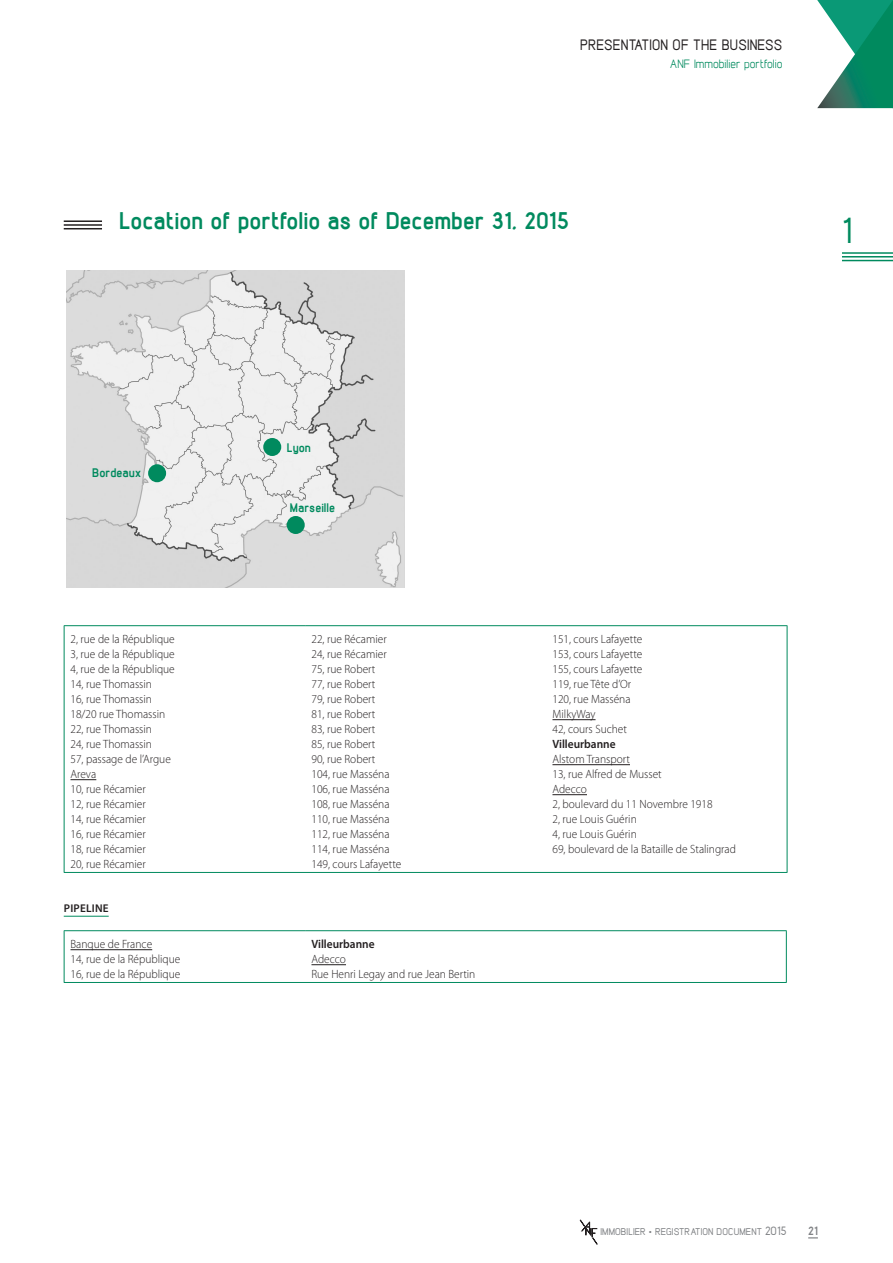
<style>
.page{position:relative;width:893px;height:1263px;background:#fff}
.page>*{position:absolute;margin:0;border:0;box-sizing:border-box;transform-origin:0 0}
.t1{font:500 36px "Lintel";color:#008a5e;scale:.96 1}
.t2{font:800 24px "Lintel";color:#008a5e}
.t3{font:500 15px "Lintel";letter-spacing:.015em;color:#231f20;scale:.95 1}
.t4{font:800 12.3px "Lintel";color:#008a5e}
.t5{font:300 12px/15px "Myriad Pro";color:#231f20;scale:.95 1}
.t6{font:600 12px "Myriad Pro";color:#231f20;scale:.95 1}
.t7{font:12px "Lintel";color:#008a5e}
.t8{font:800 12px "Lintel";color:#808285}
.t9{font:600 11.25px "Myriad Pro";letter-spacing:.02em;color:#231f20}
.t10{font:500 9.75px "Lintel";letter-spacing:.015em;color:#808285}
.s1{font-size:12px}
</style>
<div class="page">
<svg style="left:808px;top:1237px;width:10px;height:2px"></svg>
<svg style="left:580px;top:1220px;width:18px;height:25px"></svg>
<hr style="left:842px;top:252px;width:51px;height:2px;background:#008a5e">
<hr style="left:842px;top:256px;width:51px;height:2px;background:#008a5e">
<hr style="left:842px;top:260px;width:51px;height:1px;background:#008a5e">
<svg style="left:817px;top:0;width:76px;height:109px"></svg>
<hr style="left:64px;top:220px;width:38px;height:2px;background:#231f20">
<hr style="left:64px;top:224px;width:38px;height:2px;background:#231f20">
<hr style="left:64px;top:228px;width:38px;height:1px;background:#231f20">
<hr style="left:64px;top:916px;width:45px;height:1px;background:#008a5e">
<hr style="left:64px;top:625px;width:241px;height:1px;background:#008a5e">
<hr style="left:64px;top:626px;width:1px;height:246px;background:#008a5e">
<hr style="left:305px;top:625px;width:482px;height:1px;background:#008a5e">
<hr style="left:787px;top:626px;width:1px;height:246px;background:#008a5e">
<hr style="left:64px;top:872px;width:723px;height:1px;background:#008a5e">
<svg style="left:70px;top:779px;width:26px;height:1px"></svg>
<hr style="left:552px;top:719px;width:43px;height:1px;background:#231f20">
<hr style="left:552px;top:764px;width:78px;height:1px;background:#231f20">
<hr style="left:552px;top:794px;width:35px;height:1px;background:#231f20">
<hr style="left:64px;top:930px;width:241px;height:1px;background:#008a5e">
<hr style="left:64px;top:931px;width:1px;height:51px;background:#008a5e">
<hr style="left:305px;top:930px;width:482px;height:1px;background:#008a5e">
<hr style="left:786px;top:931px;width:1px;height:51px;background:#008a5e">
<hr style="left:64px;top:982px;width:723px;height:1px;background:#008a5e">
<hr style="left:70px;top:949px;width:82px;height:1px;background:#231f20">
<hr style="left:311px;top:964px;width:35px;height:1px;background:#231f20">
<img style="left:66px;top:271px;width:339px;height:316px">
<div style="left:148px;top:464px;width:18px;height:18px;background:#008a5e;border-radius:50%"></div>
<div style="left:263px;top:438px;width:18px;height:18px;background:#008a5e;border-radius:50%"></div>
<div style="left:287px;top:516px;width:18px;height:18px;background:#008a5e;border-radius:50%"></div>
<p class="t3" style="left:580px;top:35px;width:214px">PRESENTATION OF THE BUSINESS</p>
<p class="t7" style="left:670px;top:56px;width:114px">ANF Immobilier portfolio</p>
<h2 class="t2" style="left:119px;top:205px;width:452px">Location of portfolio as of December 31, 2015</h2>
<h1 class="t1" style="left:842px;top:207px;width:12px">1</h1>
<p class="t4" style="left:92px;top:465px;width:51px">Bordeaux</p>
<p class="t4" style="left:287px;top:439px;width:26px">Lyon</p>
<p class="t4" style="left:290px;top:499px;width:47px">Marseille</p>
<p class="t5" style="left:70px;top:633px;width:111px">2, rue de la République<br>3, rue de la République<br>4, rue de la République<br>14, rue Thomassin<br>16, rue Thomassin<br>18/20 rue Thomassin<br>22, rue Thomassin<br>24, rue Thomassin<br>57, passage de l’Argue<br>Areva<br>10, rue Récamier<br>12, rue Récamier<br>14, rue Récamier<br>16, rue Récamier<br>18, rue Récamier<br>20, rue Récamier</p>
<p class="t5" style="left:311px;top:633px;width:96px">22, rue Récamier<br>24, rue Récamier<br>75, rue Robert<br>77, rue Robert<br>79, rue Robert<br>81, rue Robert<br>83, rue Robert<br>85, rue Robert<br>90, rue Robert<br>104, rue Masséna<br>106, rue Masséna<br>108, rue Masséna<br>110, rue Masséna<br>112, rue Masséna<br>114, rue Masséna<br>149, cours Lafayette</p>
<p class="t5" style="left:552px;top:633px;width:96px">151, cours Lafayette<br>153, cours Lafayette<br>155, cours Lafayette<br>119, rue Tête d’Or<br>120, rue Masséna<br>MilkyWay<br>42, cours Suchet</p>
<p class="t6" style="left:552px;top:740px;width:68px">Villeurbanne</p>
<p class="t5" style="left:552px;top:753px;width:195px">Alstom Transport<br>13, rue Alfred de Musset<br>Adecco<br>2, boulevard du 11 Novembre 1918<br>2, rue Louis Guérin<br>4, rue Louis Guérin<br>69, boulevard de la Bataille de Stalingrad</p>
<p class="t9" style="left:64px;top:904px;width:46px">PIPELINE</p>
<p class="t5" style="left:70px;top:938px;width:117px">Banque de France<br>14, rue de la République<br>16, rue de la République</p>
<p class="t6" style="left:311px;top:940px;width:68px">Villeurbanne</p>
<p class="t5" style="left:311px;top:953px;width:174px">Adecco<br>Rue Henri Legay and rue Jean Bertin</p>
<p class="t10" style="left:600px;top:1225px;width:188px">IMMOBILIER • REGISTRATION DOCUMENT <span class="s1">2015</span></p>
<p class="t8" style="left:808px;top:1223px;width:11px">21</p>
</div>
